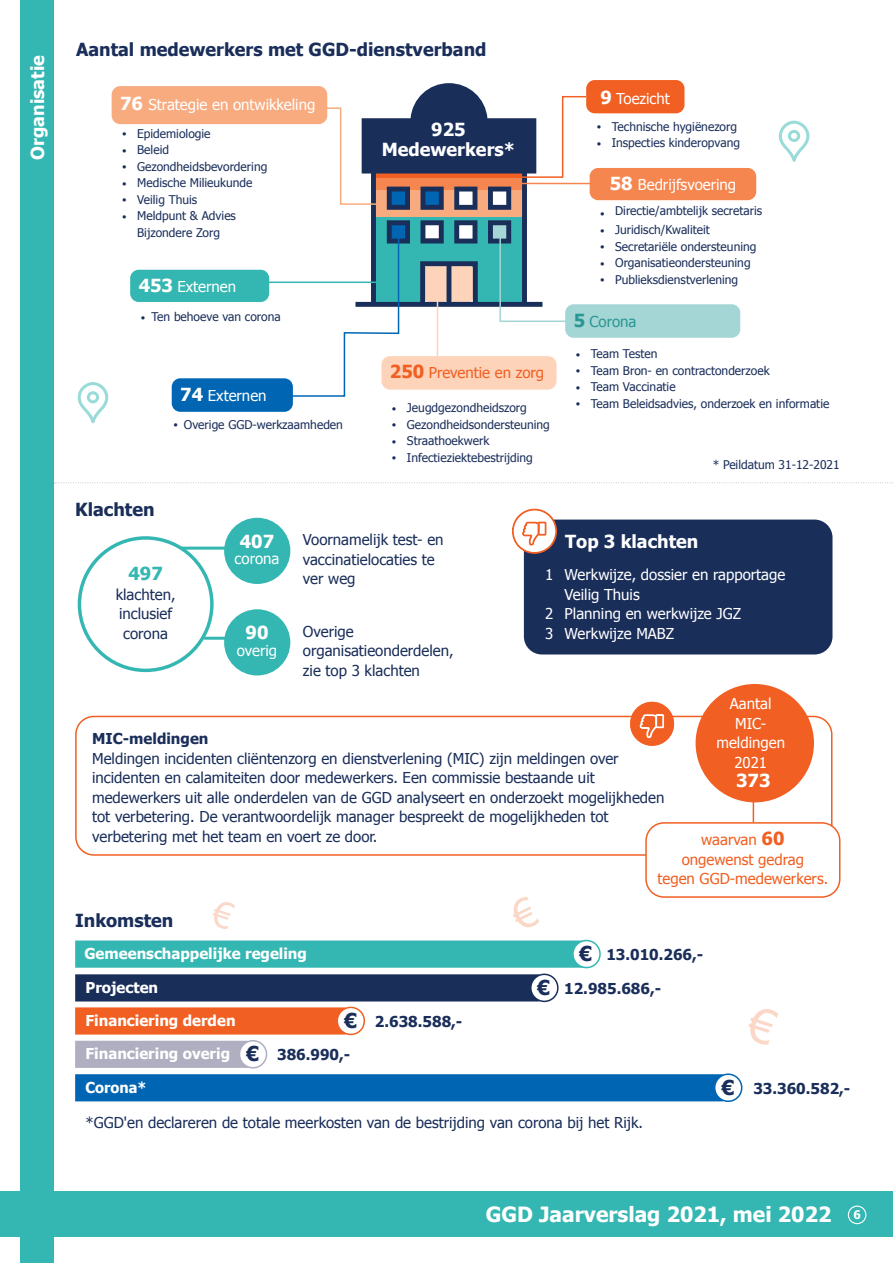
<style>
.page{position:relative;width:893px;height:1263px;background:#fff}
.page>*{position:absolute;margin:0;border:0;box-sizing:border-box;transform-origin:0 0}
.t1{font:700 21px "Tahoma";color:#fff}
.t2{font:700 20.55px "Tahoma";color:#1a2e5a}
.t3{font:700 18px "Tahoma";color:#1a2e5a}
.t4{font:700 18px/19.5px "Tahoma";color:#fff;text-align:center}
.t5{font:700 18px "Tahoma";color:#34b7b2}
.t6{font:15px/19.5px "Tahoma";color:#1a2e5a}
.t7{font:15px/19.5px "Tahoma";color:#fff;text-align:center}
.t8{font:700 15px "Tahoma";color:#fff}
.t9{font:700 15px "Tahoma";color:#1a2e5a}
.t10{font:15px/19.5px "Tahoma";color:#f15f22;text-align:center}
.t11{font:15px "Tahoma";color:#2a9793}
.t12{font:12px/16.5px "Tahoma";color:#1a2e5a;text-align:center}
.s1{font-weight:700;font-size:18px}
.s2{font-size:7.5px}
.s3{font-size:12px}
</style>
<div class="page">
<div style="left:21px;top:0;width:33px;height:1263px;background:#34b7b2"></div>
<div style="left:524px;top:520px;width:308px;height:134px;background:#1a2e5a;border-radius:18px"></div>
<svg style="left:778px;top:120px;width:32px;height:42px"></svg>
<svg style="left:77px;top:382px;width:32px;height:42px"></svg>
<div style="left:590px;top:168px;width:166px;height:32px;background:#f5864f;border-radius:9px"></div>
<div style="left:130px;top:270px;width:139px;height:32px;background:#34b7b2;border-radius:9px"></div>
<div style="left:565px;top:304px;width:175px;height:34px;background:#a3d6d4;border-radius:9px"></div>
<div style="left:112px;top:86px;width:215px;height:38px;background:#f9ab80;border-radius:9px"></div>
<div style="left:586px;top:80px;width:98px;height:33px;background:#f15f22;border-radius:9px"></div>
<hr style="left:517px;top:183px;width:78px;height:1px;background:#f5864f">
<svg style="left:257px;top:83px;width:331px;height:314px"></svg>
<svg style="left:512px;top:508px;width:45px;height:46px"></svg>
<div style="left:224px;top:518px;width:66px;height:66px;background:#34b7b2;border-radius:50%"></div>
<div style="left:224px;top:609px;width:66px;height:66px;background:#34b7b2;border-radius:50%"></div>
<div style="left:78px;top:536px;width:136px;height:136px;border:3px solid #34b7b2;border-radius:50%"></div>
<svg style="left:75px;top:940px;width:523px;height:28px;background:#3ab9b4"></svg>
<div style="left:75px;top:974px;width:481px;height:27px;background:#1a2e5a"></div>
<div style="left:75px;top:1007px;width:288px;height:27px;background:#f15f22"></div>
<div style="left:75px;top:1041px;width:190px;height:27px;background:#b0afc1"></div>
<div style="left:75px;top:1074px;width:665px;height:27px;background:#0066b3"></div>
<div style="left:573px;top:940px;width:27px;height:27px;background:#fff;border-radius:50%"></div>
<div style="left:572px;top:940px;width:29px;height:28px;border:2px solid #34b7b2;border-radius:50%"></div>
<div style="left:531px;top:974px;width:27px;height:27px;background:#fff;border-radius:50%"></div>
<div style="left:530px;top:973px;width:29px;height:29px;border:2px solid #1a2e5a;border-radius:50%"></div>
<div style="left:337px;top:1007px;width:27px;height:27px;background:#fff;border-radius:50%"></div>
<div style="left:336px;top:1007px;width:29px;height:28px;border:2px solid #f15f22;border-radius:50%"></div>
<div style="left:239px;top:1041px;width:27px;height:27px;background:#fff;border-radius:50%"></div>
<div style="left:239px;top:1040px;width:28px;height:28px;border:2px solid #b0afc1;border-radius:50%"></div>
<div style="left:715px;top:1074px;width:27px;height:27px;background:#fff;border-radius:50%"></div>
<div style="left:714px;top:1073px;width:28px;height:29px;border:2px solid #0066b3;border-radius:50%"></div>
<div style="left:75px;top:716px;width:757px;height:140px;border:2px solid #f15f22;border-radius:18px"></div>
<div style="left:696px;top:684px;width:118px;height:118px;background:#f15f22;border-radius:50%"></div>
<svg style="left:630px;top:702px;width:44px;height:44px"></svg>
<div style="left:0;top:1191px;width:893px;height:46px;background:#34b7b2"></div>
<div style="left:848px;top:1205px;width:18px;height:19px;border:1px solid #fff;border-radius:50%"></div>
<svg style="left:54px;top:482px;width:839px;height:1px"></svg>
<hr style="left:181px;top:547px;width:56px;height:3px;background:#34b7b2">
<hr style="left:204px;top:637px;width:33px;height:3px;background:#34b7b2">
<div style="left:172px;top:378px;width:121px;height:34px;background:#0066b3;border-radius:9px"></div>
<div style="left:646px;top:823px;width:194px;height:74px;background:#fff;border-radius:18px"></div>
<div style="left:645px;top:822px;width:195px;height:76px;border:2px solid #f15f22;border-radius:18px"></div>
<svg style="left:753px;top:802px;width:1px;height:20px"></svg>
<h3 class="t4" style="left:27px;top:160px;width:106px;rotate:-90deg">Organisatie</h3>
<h3 class="t3" style="left:76px;top:37px;width:412px">Aantal medewerkers met GGD-dienstverband</h3>
<p class="t7" style="left:120px;top:94px;width:197px"><span class="s1">76</span> Strategie en ontwikkeling</p>
<p class="t7" style="left:600px;top:88px;width:71px"><span class="s1">9</span> Toezicht</p>
<p class="t12" style="left:122px;top:125px;width:90px"><span class="s2">●</span> Epidemiologie</p>
<p class="t12" style="left:122px;top:141px;width:48px"><span class="s2">●</span> Beleid</p>
<p class="t12" style="left:122px;top:158px;width:147px"><span class="s2">●</span> Gezondheidsbevordering</p>
<p class="t12" style="left:122px;top:174px;width:132px"><span class="s2">●</span> Medische Milieukunde</p>
<p class="t12" style="left:122px;top:191px;width:77px"><span class="s2">●</span> Veilig Thuis</p>
<p class="t12" style="left:122px;top:207px;width:115px"><span class="s2">●</span> Meldpunt &amp; Advies<br>Bijzondere Zorg</p>
<p class="t7" style="left:139px;top:276px;width:99px"><span class="s1">453</span> Externen</p>
<p class="t12" style="left:141px;top:308px;width:141px"><span class="s2">●</span> Ten behoeve van corona</p>
<p class="t7" style="left:180px;top:385px;width:88px"><span class="s1">74</span> Externen</p>
<p class="t12" style="left:173px;top:415px;width:171px"><span class="s2">●</span> Overige GGD-werkzaamheden</p>
<h3 class="t3" style="left:75px;top:497px;width:81px">Klachten</h3>
<h3 class="t4" style="left:382px;top:119px;width:135px">925<br>Medewerkers*</h3>
<p class="t10" style="left:390px;top:362px;width:156px"><span class="s1">250</span> Preventie en zorg</p>
<p class="t12" style="left:392px;top:399px;width:136px"><span class="s2">●</span> Jeugdgezondheidszorg</p>
<p class="t12" style="left:392px;top:416px;width:159px"><span class="s2">●</span> Gezondheidsondersteuning</p>
<p class="t12" style="left:392px;top:432px;width:99px"><span class="s2">●</span> Straathoekwerk</p>
<p class="t12" style="left:392px;top:449px;width:142px"><span class="s2">●</span> Infectieziektebestrijding</p>
<p class="t12" style="left:597px;top:118px;width:142px"><span class="s2">●</span> Technische hygiënezorg</p>
<p class="t12" style="left:597px;top:134px;width:145px"><span class="s2">●</span> Inspecties kinderopvang</p>
<p class="t7" style="left:610px;top:174px;width:128px"><span class="s1">58</span> Bedrijfsvoering</p>
<p class="t12" style="left:600px;top:201px;width:164px"><sub>●</sub> Directie/ambtelijk secretaris</p>
<p class="t12" style="left:600px;top:221px;width:111px"><span class="s2">●</span> Juridisch/Kwaliteit</p>
<p class="t12" style="left:600px;top:237px;width:158px"><span class="s2">●</span> Secretariële ondersteuning</p>
<p class="t12" style="left:600px;top:254px;width:152px"><span class="s2">●</span> Organisatieondersteuning</p>
<p class="t12" style="left:600px;top:270px;width:140px"><span class="s2">●</span> Publieksdienstverlening</p>
<p class="t11" style="left:574px;top:311px;width:64px"><span class="s1">5</span> Corona</p>
<p class="t12" style="left:576px;top:345px;width:83px"><span class="s2">●</span> Team Testen</p>
<p class="t12" style="left:576px;top:362px;width:195px"><span class="s2">●</span> Team Bron- en contractonderzoek</p>
<p class="t12" style="left:576px;top:378px;width:101px"><span class="s2">●</span> Team Vaccinatie</p>
<p class="t12" style="left:576px;top:395px;width:255px"><span class="s2">●</span> Team Beleidsadvies, onderzoek en informatie</p>
<p class="t12" style="left:713px;top:456px;width:129px">* Peildatum 31-12-2021</p>
<h3 class="t5" style="left:128px;top:561px;width:36px">497</h3>
<p class="t6" style="left:116px;top:584px;width:61px">klachten, inclusief corona</p>
<h3 class="t4" style="left:240px;top:530px;width:36px">407</h3>
<p class="t7" style="left:235px;top:548px;width:46px">corona</p>
<h3 class="t4" style="left:246px;top:622px;width:24px">90</h3>
<p class="t7" style="left:237px;top:640px;width:42px">overig</p>
<p class="t6" style="left:303px;top:529px;width:142px">Voornamelijk test- en vaccinatielocaties te ver weg</p>
<p class="t6" style="left:303px;top:621px;width:152px">Overige organisatieonderdelen, zie top 3 klachten</p>
<h3 class="t4" style="left:565px;top:531px;width:135px">Top 3 klachten</h3>
<p class="t7" style="left:545px;top:564px;width:242px">1 Werkwijze, dossier en rapportage</p>
<p class="t7" style="left:565px;top:584px;width:77px">Veilig Thuis</p>
<p class="t7" style="left:545px;top:603px;width:198px">2 Planning en werkwijze JGZ</p>
<p class="t7" style="left:545px;top:623px;width:130px">3 Werkwijze MABZ</p>
<p class="t7" style="left:716px;top:693px;width:70px">Aantal<br>MIC&shy;meldingen<br>2021</p>
<h3 class="t4" style="left:736px;top:770px;width:36px">373</h3>
<p class="t9" style="left:92px;top:728px;width:118px">MIC-meldingen</p>
<p class="t6" style="left:92px;top:748px;width:574px">Meldingen incidenten cliëntenzorg en dienstverlening (MIC) zijn meldingen over incidenten en calamiteiten door medewerkers. Een commissie bestaande uit medewerkers uit alle onderdelen van de GGD analyseert en onderzoekt mogelijkheden tot verbetering. De verantwoordelijk manager bespreekt de mogelijkheden tot verbetering met het team en voert ze door.</p>
<p class="t10" style="left:657px;top:829px;width:172px">waarvan <span class="s1">60<br></span>ongewenst gedrag<br>tegen GGD-medewerkers.</p>
<h3 class="t3" style="left:75px;top:907px;width:100px">Inkomsten</h3>
<p class="t8" style="left:84px;top:943px;width:224px">Gemeenschappelijke regeling</p>
<p class="t8" style="left:86px;top:977px;width:74px">Projecten</p>
<p class="t8" style="left:86px;top:1010px;width:152px">Financiering derden</p>
<p class="t8" style="left:86px;top:1043px;width:146px">Financiering overig</p>
<p class="t8" style="left:86px;top:1076px;width:63px">Corona*</p>
<h2 class="t2" style="left:344px;top:1006px;width:14px">€</h2>
<h2 class="t2" style="left:247px;top:1039px;width:14px">€</h2>
<p class="t9" style="left:277px;top:1044px;width:75px">386.990,-</p>
<p class="t9" style="left:375px;top:1011px;width:89px">2.638.588,-</p>
<h2 class="t2" style="left:537px;top:973px;width:14px">€</h2>
<h2 class="t2" style="left:580px;top:939px;width:14px">€</h2>
<p class="t9" style="left:606px;top:944px;width:98px">13.010.266,-</p>
<p class="t9" style="left:564px;top:978px;width:98px">12.985.686,-</p>
<p class="t6" style="left:86px;top:1112px;width:559px">*GGD'en declareren de totale meerkosten van de bestrijding van corona bij het Rijk.</p>
<h2 class="t2" style="left:722px;top:1073px;width:14px">€</h2>
<p class="t9" style="left:753px;top:1078px;width:98px">33.360.582,-</p>
<h1 class="t1" style="left:486px;top:1199px;width:377px">GGD Jaarverslag 2021, mei 2022 <span class="s3">6</span></h1>
</div>
